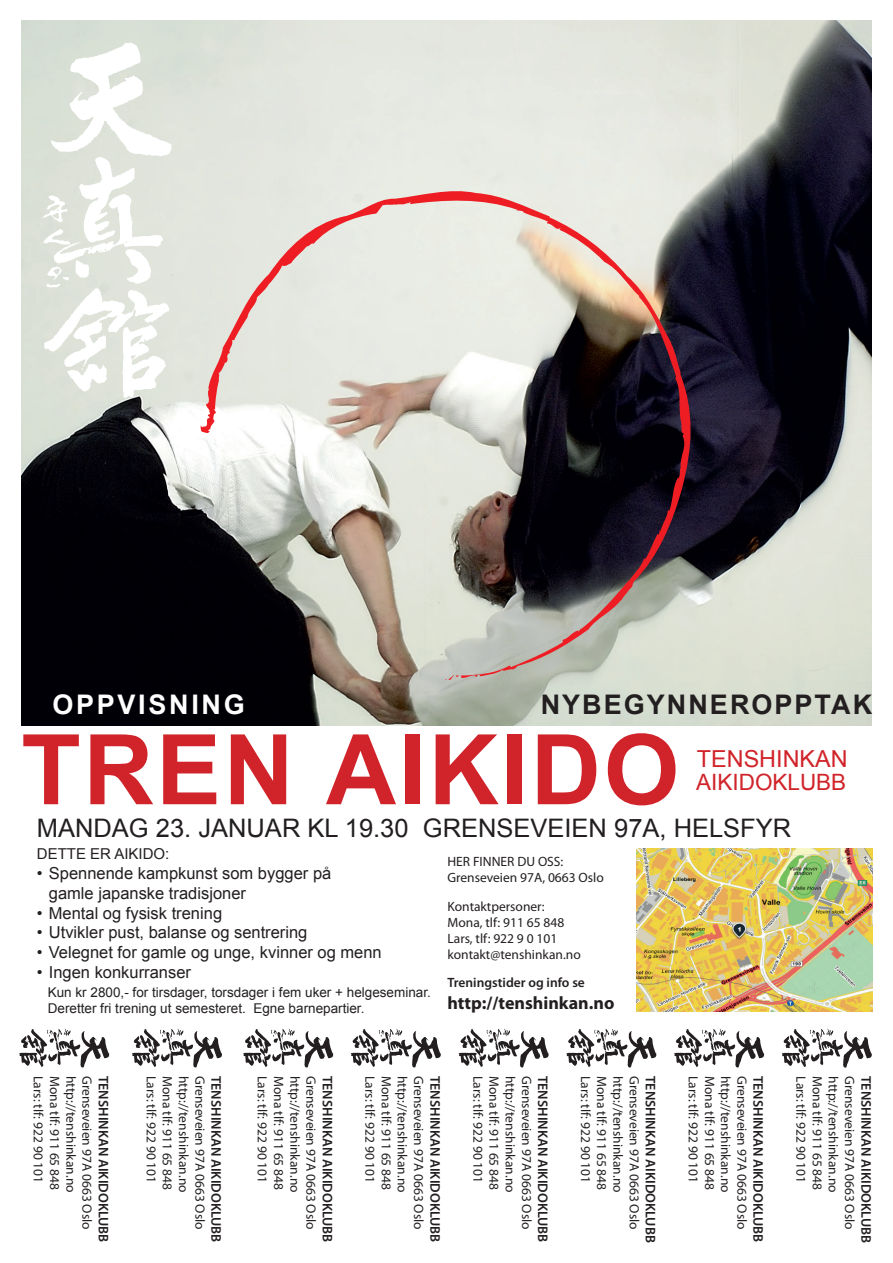
<style>
.page{position:relative;width:893px;height:1263px;background:#fff}
.page>*{position:absolute;margin:0;border:0;box-sizing:border-box;transform-origin:0 0}
.t1{font:700 97.5px "Arial";letter-spacing:.025em;color:#d1232a}
.t2{font:700 27px "Arial";letter-spacing:.075em;color:#231f20}
.t3{font:700 27px "Arial";letter-spacing:.1em;color:#fff}
.t4{font:25.5px "Arial";color:#231f20}
.t5{font:23.4px "Arial";color:#d1232a}
.t6{font:22.5px "Arial";color:#d1232a}
.t7{font:700 18px "Myriad Pro";color:#231f20}
.t8{font:16.5px/19.8px "Arial";color:#231f20}
.t9{font:15px "Arial";color:#231f20}
.t10{font:600 13.95px "Myriad Pro";color:#231f20}
.t11{font:13.5px/16.2px "Myriad Pro";color:#231f20}
.t12{font:13.5px/16.2px "Arial";color:#231f20}
.t13{font:600 13.5px "Myriad Pro";color:#231f20}
</style>
<div class="page">
<img style="left:21px;top:21px;width:851px;height:704px">
<svg style="left:445px;top:679px;width:14px;height:3px"></svg>
<svg style="left:200px;top:187px;width:495px;height:492px;background:#a69f9a"></svg>
<svg style="left:43px;top:42px;width:128px;height:356px;fill:#dfe3d9"></svg>
<svg style="left:782px;top:1028px;width:90px;height:39px"></svg>
<svg style="left:19px;top:1028px;width:90px;height:39px"></svg>
<svg style="left:132px;top:1028px;width:90px;height:39px"></svg>
<svg style="left:243px;top:1028px;width:90px;height:39px"></svg>
<svg style="left:351px;top:1028px;width:90px;height:39px"></svg>
<svg style="left:459px;top:1028px;width:90px;height:39px"></svg>
<svg style="left:566px;top:1028px;width:90px;height:39px"></svg>
<svg style="left:674px;top:1029px;width:90px;height:38px"></svg>
<img style="left:636px;top:848px;width:237px;height:163px">
<h2 class="t3" style="left:52px;top:686px;width:194px">OPPVISNING</h2>
<h2 class="t2" style="left:541px;top:686px;width:333px">NYBEGYNNEROPPTAK</h2>
<h1 class="t1" style="left:21px;top:705px;width:660px">TREN AIKIDO</h1>
<h3 class="t4" style="left:37px;top:811px;width:756px">MANDAG 23. JANUAR KL 19.30 GRENSEVEIEN 97A, HELSFYR</h3>
<p class="t9" style="left:37px;top:844px;width:134px">DETTE ER AIKIDO:</p>
<p class="t8" style="left:49px;top:863px;width:284px;text-indent:-12px">• Spennende kampkunst som bygger på gamle japanske tradisjoner</p>
<p class="t8" style="left:37px;top:903px;width:187px">• Mental og fysisk trening</p>
<p class="t8" style="left:37px;top:923px;width:272px">• Utvikler pust, balanse og sentrering</p>
<p class="t8" style="left:37px;top:943px;width:346px">• Velegnet for gamle og unge, kvinner og menn</p>
<p class="t8" style="left:37px;top:962px;width:156px">• Ingen konkurranser</p>
<h3 class="t5" style="left:697px;top:743px;width:152px">TENSHINKAN</h3>
<h3 class="t6" style="left:696px;top:767px;width:152px">AIKIDOKLUBB</h3>
<p class="t11" style="left:447px;top:853px;width:158px">HER FINNER DU OSS:<br>Grenseveien 97A, 0663 Oslo</p>
<p class="t11" style="left:447px;top:898px;width:135px">Kontaktpersoner:<br>Mona, tlf: 911 65 848<br>Lars, tlf: 922 9 0 101 kontakt@tenshinkan.no</p>
<p class="t13" style="left:447px;top:973px;width:139px">Treningstider og info se</p>
<h3 class="t7" style="left:447px;top:991px;width:168px">http://tenshinkan.no</h3>
<p class="t12" style="left:48px;top:984px;width:385px">Kun kr 2800,- for tirsdager, torsdager i fem uker + helgeseminar.<br>Deretter fri trening ut semesteret. Egne barnepartier.</p>
<p class="t11" style="left:47px;top:1076px;width:109px;rotate:90deg">Lars: tlf: 922 90 101</p>
<p class="t11" style="left:63px;top:1076px;width:116px;rotate:90deg">Mona tlf: 911 65 848</p>
<p class="t11" style="left:79px;top:1076px;width:118px;rotate:90deg">http://tenshinkan.no</p>
<p class="t11" style="left:95px;top:1076px;width:155px;rotate:90deg">Grenseveien 97A 0663 Oslo</p>
<p class="t10" style="left:112px;top:1076px;width:168px;rotate:90deg">TENSHINKAN AIKIDOKLUBB</p>
<p class="t11" style="left:160px;top:1076px;width:109px;rotate:90deg">Lars: tlf: 922 90 101</p>
<p class="t11" style="left:176px;top:1076px;width:116px;rotate:90deg">Mona tlf: 911 65 848</p>
<p class="t11" style="left:192px;top:1076px;width:118px;rotate:90deg">http://tenshinkan.no</p>
<p class="t11" style="left:208px;top:1076px;width:155px;rotate:90deg">Grenseveien 97A 0663 Oslo</p>
<p class="t10" style="left:225px;top:1076px;width:168px;rotate:90deg">TENSHINKAN AIKIDOKLUBB</p>
<p class="t11" style="left:271px;top:1076px;width:109px;rotate:90deg">Lars: tlf: 922 90 101</p>
<p class="t11" style="left:287px;top:1076px;width:116px;rotate:90deg">Mona tlf: 911 65 848</p>
<p class="t11" style="left:303px;top:1076px;width:118px;rotate:90deg">http://tenshinkan.no</p>
<p class="t11" style="left:319px;top:1076px;width:155px;rotate:90deg">Grenseveien 97A 0663 Oslo</p>
<p class="t10" style="left:336px;top:1076px;width:168px;rotate:90deg">TENSHINKAN AIKIDOKLUBB</p>
<p class="t11" style="left:378px;top:1076px;width:109px;rotate:90deg">Lars: tlf: 922 90 101</p>
<p class="t11" style="left:395px;top:1076px;width:116px;rotate:90deg">Mona tlf: 911 65 848</p>
<p class="t11" style="left:411px;top:1076px;width:118px;rotate:90deg">http://tenshinkan.no</p>
<p class="t11" style="left:427px;top:1076px;width:155px;rotate:90deg">Grenseveien 97A 0663 Oslo</p>
<p class="t10" style="left:444px;top:1076px;width:168px;rotate:90deg">TENSHINKAN AIKIDOKLUBB</p>
<p class="t11" style="left:486px;top:1076px;width:109px;rotate:90deg">Lars: tlf: 922 90 101</p>
<p class="t11" style="left:502px;top:1076px;width:116px;rotate:90deg">Mona tlf: 911 65 848</p>
<p class="t11" style="left:519px;top:1076px;width:118px;rotate:90deg">http://tenshinkan.no</p>
<p class="t11" style="left:535px;top:1076px;width:155px;rotate:90deg">Grenseveien 97A 0663 Oslo</p>
<p class="t10" style="left:552px;top:1076px;width:168px;rotate:90deg">TENSHINKAN AIKIDOKLUBB</p>
<p class="t11" style="left:594px;top:1076px;width:109px;rotate:90deg">Lars: tlf: 922 90 101</p>
<p class="t11" style="left:610px;top:1076px;width:116px;rotate:90deg">Mona tlf: 911 65 848</p>
<p class="t11" style="left:626px;top:1076px;width:118px;rotate:90deg">http://tenshinkan.no</p>
<p class="t11" style="left:643px;top:1076px;width:155px;rotate:90deg">Grenseveien 97A 0663 Oslo</p>
<p class="t10" style="left:659px;top:1076px;width:168px;rotate:90deg">TENSHINKAN AIKIDOKLUBB</p>
<p class="t11" style="left:702px;top:1076px;width:109px;rotate:90deg">Lars: tlf: 922 90 101</p>
<p class="t11" style="left:718px;top:1076px;width:116px;rotate:90deg">Mona tlf: 911 65 848</p>
<p class="t11" style="left:734px;top:1076px;width:118px;rotate:90deg">http://tenshinkan.no</p>
<p class="t11" style="left:750px;top:1076px;width:155px;rotate:90deg">Grenseveien 97A 0663 Oslo</p>
<p class="t10" style="left:767px;top:1076px;width:168px;rotate:90deg">TENSHINKAN AIKIDOKLUBB</p>
<p class="t11" style="left:809px;top:1076px;width:109px;rotate:90deg">Lars: tlf: 922 90 101</p>
<p class="t11" style="left:826px;top:1076px;width:116px;rotate:90deg">Mona tlf: 911 65 848</p>
<p class="t11" style="left:842px;top:1076px;width:118px;rotate:90deg">http://tenshinkan.no</p>
<p class="t11" style="left:858px;top:1076px;width:155px;rotate:90deg">Grenseveien 97A 0663 Oslo</p>
<p class="t10" style="left:875px;top:1076px;width:168px;rotate:90deg">TENSHINKAN AIKIDOKLUBB</p>
</div>
